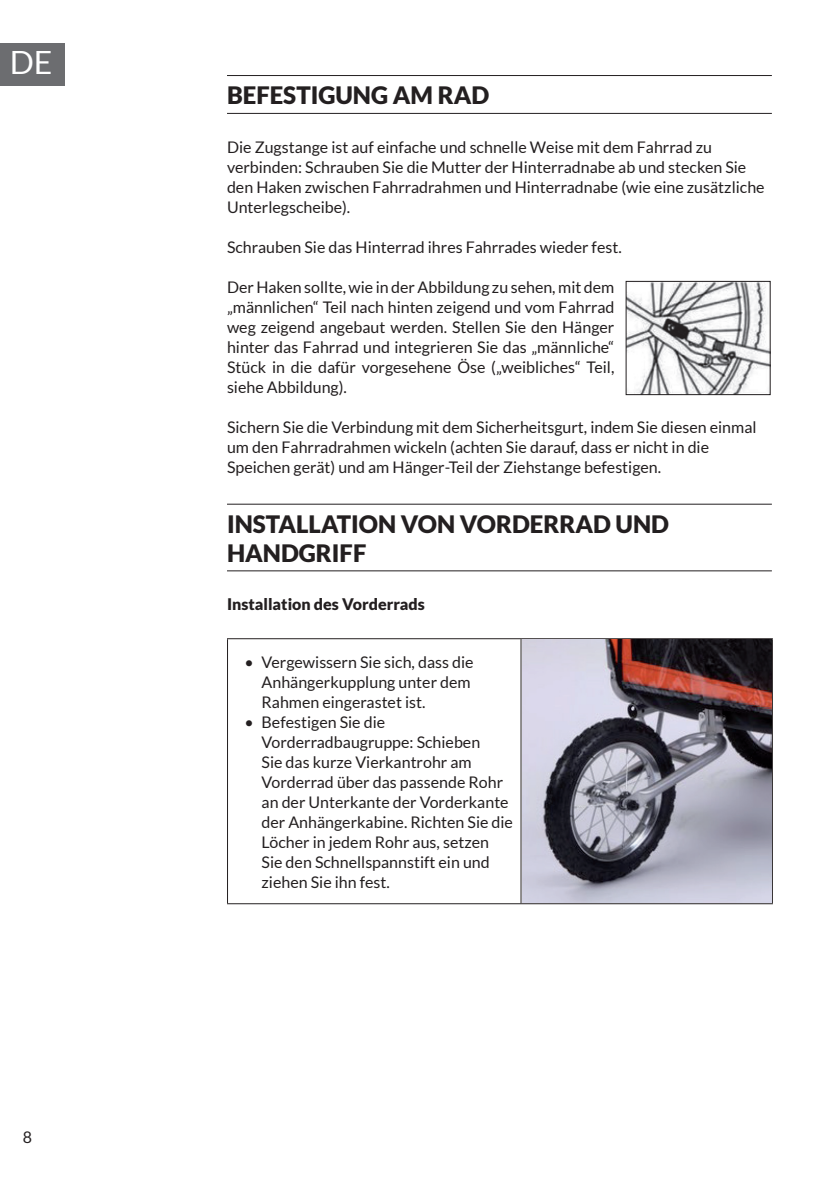
<style>
.page{position:relative;width:840px;height:1191px;background:#fff}
.page>*{position:absolute;margin:0;border:0;box-sizing:border-box;transform-origin:0 0}
.t1{font:32px "Lato";color:#fff}
.t2{font:900 24px/28.8px "Lato";color:#231f20}
.t3{font:16px/20px "Lato";color:#231f20}
.t4{font:900 16px "Lato";color:#231f20}
</style>
<div class="page">
<div style="left:0;top:43px;width:65px;height:42px;background:#6c6d70"></div>
<hr style="left:227px;top:75px;width:544px;height:1px;background:#231f20">
<hr style="left:227px;top:113px;width:544px;height:1px;background:#231f20">
<hr style="left:227px;top:503px;width:544px;height:1px;background:#231f20">
<hr style="left:227px;top:570px;width:544px;height:1px;background:#231f20">
<hr style="left:227px;top:638px;width:293px;height:1px;background:#231f20">
<hr style="left:227px;top:639px;width:1px;height:264px;background:#231f20">
<hr style="left:520px;top:638px;width:252px;height:1px;background:#231f20">
<hr style="left:520px;top:639px;width:1px;height:264px;background:#231f20">
<hr style="left:771px;top:639px;width:1px;height:264px;background:#231f20">
<hr style="left:227px;top:903px;width:293px;height:1px;background:#231f20">
<hr style="left:520px;top:903px;width:252px;height:1px;background:#231f20">
<img style="left:522px;top:640px;width:248px;height:262px">
<img style="left:627px;top:283px;width:141px;height:110px">
<div style="left:625px;top:281px;width:145px;height:114px;border:1px solid #231f20"></div>
<h1 class="t1" style="left:10px;top:45px;width:44px">DE</h1>
<p class="t3" style="left:23px;top:1127px;width:11px">8</p>
<h2 class="t2" style="left:227px;top:81px;width:263px">BEFESTIGUNG AM RAD</h2>
<p class="t3" style="left:227px;top:137px;width:539px">Die Zugstange ist auf einfache und schnelle Weise mit dem Fahrrad zu verbinden: Schrauben Sie die Mutter der Hinterradnabe ab und stecken Sie den Haken zwischen Fahrradrahmen und Hinterradnabe (wie eine zusätzliche Unterlegscheibe).</p>
<p class="t3" style="left:227px;top:237px;width:396px">Schrauben Sie das Hinterrad ihres Fahrrades wieder fest.</p>
<p class="t3" style="left:227px;top:277px;width:388px;text-align:justify">Der Haken sollte, wie in der Abbildung zu sehen, mit dem „männlichen“ Teil nach hinten zeigend und vom Fahrrad weg zeigend angebaut werden. Stellen Sie den Hänger hinter das Fahrrad und integrieren Sie das „männliche“ Stück in die dafür vorgesehene Öse („weibliches“ Teil, siehe Abbildung).</p>
<p class="t3" style="left:227px;top:417px;width:530px">Sichern Sie die Verbindung mit dem Sicherheitsgurt, indem Sie diesen einmal um den Fahrradrahmen wickeln (achten Sie darauf, dass er nicht in die<br>Speichen gerät) und am Hänger-Teil der Ziehstange befestigen.</p>
<h2 class="t2" style="left:227px;top:509px;width:443px">INSTALLATION VON VORDERRAD UND<br>HANDGRIFF</h2>
<p class="t4" style="left:227px;top:595px;width:199px">Installation des Vorderrads</p>
<p class="t3" style="left:261px;top:651px;width:213px;text-indent:-17px">• Vergewissern Sie sich, dass die<br>Anhängerkupplung unter dem<br>Rahmen eingerastet ist.</p>
<p class="t3" style="left:261px;top:711px;width:253px;text-indent:-17px">• Befestigen Sie die<br>Vorderradbaugruppe: Schieben<br>Sie das kurze Vierkantrohr am<br>Vorderrad über das passende Rohr an der Unterkante der Vorderkante der Anhängerkabine. Richten Sie die<br>Löcher in jedem Rohr aus, setzen<br>Sie den Schnellspannstift ein und ziehen Sie ihn fest.</p>
</div>
